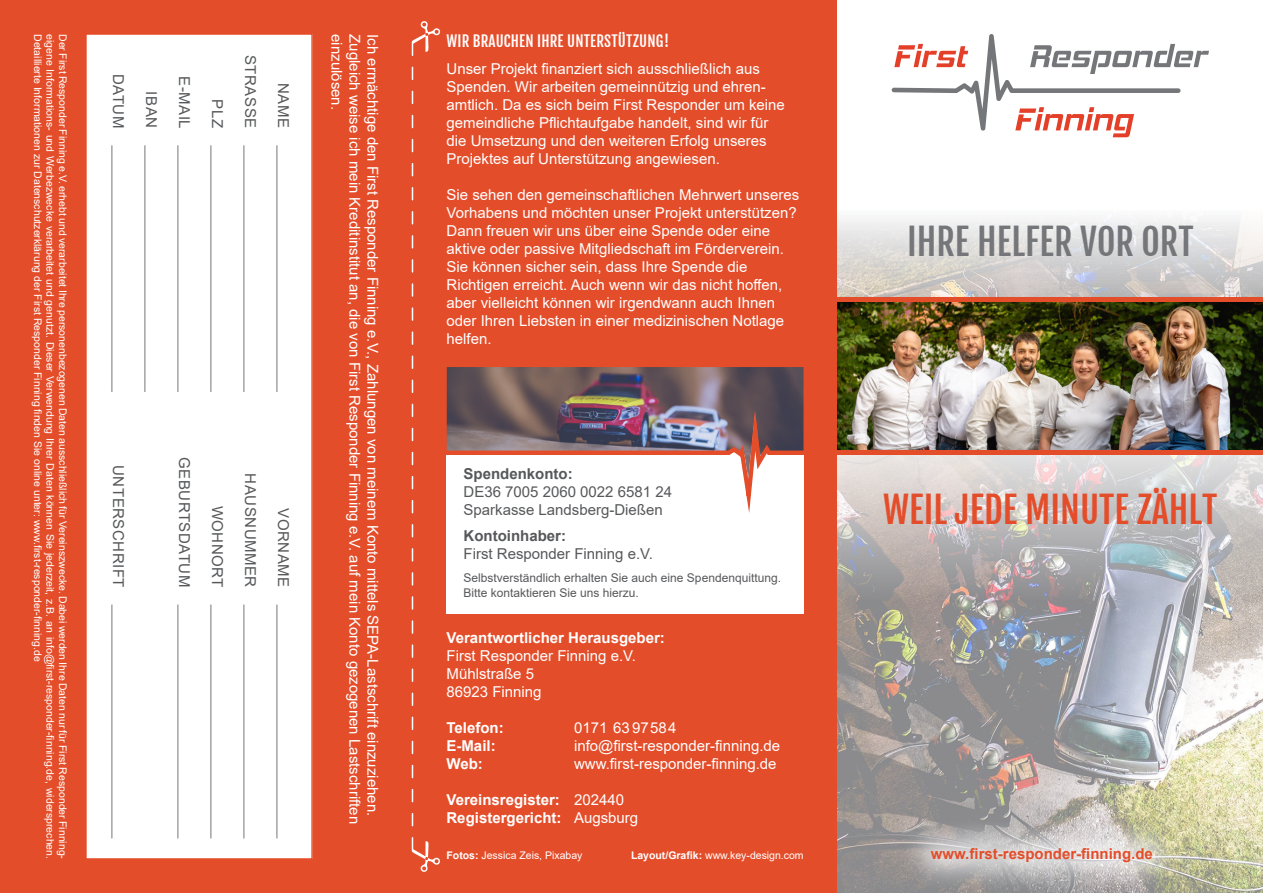
<style>
.page{position:relative;width:1263px;height:893px;background:#fff}
.page>*{position:absolute;margin:0;border:0;box-sizing:border-box;transform-origin:0 0}
.t1{font:36px "Fjalla One";color:#e44d2a}
.t2{font:36px "Fjalla One";color:#757679}
.t3{font:15px/18px "Arial";color:#fff}
.t4{font:700 15px/18px "Arial";color:#fff}
.t5{font:15px "Arial";letter-spacing:.035em;color:#57585a}
.t6{font:15px/18px "Arial";color:#57585a}
.t7{font:700 15px "Arial";color:#e44d2a}
.t8{font:15px "Fjalla One";letter-spacing:.01em;color:#fff}
.t9{font:700 15px "Arial";color:#57585a}
.t10{font:12px/14.4px "Arial";color:#57585a}
.t11{font:10.5px "Arial";color:#fff}
.s1{font-weight:400}
.s2{font-weight:700}
</style>
<div class="page">
<div style="left:412px;top:0;width:426px;height:893px;background:#e44d2a"></div>
<div style="left:0;top:0;width:417px;height:893px;background:#e44d2a"></div>
<div style="left:86px;top:34px;width:226px;height:825px;background:#fff"></div>
<hr style="left:277px;top:145px;width:1px;height:247px;background:#757679">
<hr style="left:277px;top:605px;width:1px;height:233px;background:#757679">
<hr style="left:244px;top:145px;width:1px;height:247px;background:#757679">
<hr style="left:244px;top:605px;width:1px;height:233px;background:#757679">
<hr style="left:211px;top:145px;width:1px;height:247px;background:#757679">
<hr style="left:211px;top:605px;width:1px;height:233px;background:#757679">
<hr style="left:178px;top:145px;width:1px;height:247px;background:#757679">
<hr style="left:178px;top:605px;width:1px;height:233px;background:#757679">
<hr style="left:145px;top:145px;width:1px;height:247px;background:#757679">
<hr style="left:112px;top:145px;width:1px;height:247px;background:#757679">
<hr style="left:112px;top:605px;width:1px;height:233px;background:#757679">
<div style="left:85px;top:33px;width:228px;height:827px;border:2px solid #e44d2a"></div>
<svg style="left:838px;top:89px;width:425px;height:804px"></svg>
<svg style="left:838px;top:455px;width:425px;height:146px;background:#c4c1c2"></svg>
<div style="left:446px;top:455px;width:358px;height:158px;background:#fff"></div>
<svg style="left:892px;top:34px;width:317px;height:103px"></svg>
<svg style="left:412px;top:21px;width:28px;height:851px"></svg>
<img style="left:838px;top:302px;width:425px;height:149px">
<hr style="left:838px;top:298px;width:425px;height:4px;background:#e44d2a">
<hr style="left:838px;top:451px;width:425px;height:4px;background:#e44d2a">
<div style="left:900px;top:817px;width:283px;height:76px;background:#fff;opacity:.75"></div>
<img style="left:446px;top:367px;width:358px;height:146px">
<p class="t11" style="left:45px;top:34px;width:629px;rotate:90deg">Detaillierte Informationen zur Datenschutzerklärung der First Responder Finning finden Sie online unter: www.first-responder-finning.de</p>
<p class="t11" style="left:58px;top:34px;width:826px;rotate:90deg">eigene Informations- und Werbezwecke verarbeitet und genutzt. Dieser Verwendung Ihrer Daten können Sie jederzeit, z.B. an info@first-responder-finning.de, widersprechen.</p>
<p class="t11" style="left:70px;top:34px;width:826px;rotate:90deg">Der First Responder Finning e.V. erhebt und verarbeitet Ihre personenbezogenen Daten ausschließlich für Vereinszwecke. Dabei werden Ihre Daten nur für First Responder Finning-</p>
<p class="t3" style="left:346px;top:34px;width:77px;rotate:90deg">einzulösen.</p>
<p class="t3" style="left:364px;top:34px;width:791px;rotate:90deg">Zugleich weise ich mein Kreditinstitut an, die von First Responder Finning e.V. auf mein Konto gezogenen Lastschriften</p>
<p class="t3" style="left:382px;top:34px;width:784px;rotate:90deg">Ich ermächtige den First Responder Finning e.V., Zahlungen von meinem Konto mittels SEPA-Lastschrift einzuziehen.</p>
<p class="t5" style="left:261px;top:55px;width:75px;rotate:90deg">STRASSE</p>
<p class="t5" style="left:129px;top:74px;width:56px;rotate:90deg">DATUM</p>
<p class="t5" style="left:195px;top:76px;width:54px;rotate:90deg">E-MAIL</p>
<p class="t5" style="left:294px;top:83px;width:46px;rotate:90deg">NAME</p>
<p class="t5" style="left:162px;top:91px;width:38px;rotate:90deg">IBAN</p>
<p class="t5" style="left:228px;top:99px;width:30px;rotate:90deg">PLZ</p>
<p class="t5" style="left:195px;top:457px;width:132px;rotate:90deg">GEBURTSDATUM</p>
<p class="t5" style="left:129px;top:465px;width:124px;rotate:90deg">UNTERSCHRIFT</p>
<p class="t5" style="left:261px;top:473px;width:115px;rotate:90deg">HAUSNUMMER</p>
<p class="t5" style="left:228px;top:505px;width:84px;rotate:90deg">WOHNORT</p>
<p class="t5" style="left:294px;top:508px;width:80px;rotate:90deg">VORNAME</p>
<p class="t8" style="left:446px;top:32px;width:224px">WIR BRAUCHEN IHRE UNTERSTÜTZUNG!</p>
<p class="t3" style="left:446px;top:59px;width:340px">Unser Projekt finanziert sich ausschließlich aus Spenden. Wir arbeiten gemeinnützig und ehren&shy;amtlich. Da es sich beim First Responder um keine gemeindliche Pflichtaufgabe handelt, sind wir für die Umsetzung und den weiteren Erfolg unseres Projektes auf Unterstützung angewiesen.</p>
<p class="t3" style="left:446px;top:185px;width:354px">Sie sehen den gemeinschaftlichen Mehrwert unseres Vorhabens und möchten unser Projekt unterstützen?<br>Dann freuen wir uns über eine Spende oder eine aktive oder passive Mitgliedschaft im Förderverein.<br>Sie können sicher sein, dass Ihre Spende die Richtigen erreicht. Auch wenn wir das nicht hoffen, aber vielleicht können wir irgendwann auch Ihnen oder Ihren Liebsten in einer medizinischen Notlage helfen.</p>
<p class="t9" style="left:463px;top:463px;width:111px">Spendenkonto:</p>
<p class="t6" style="left:463px;top:482px;width:210px">DE36 7005 2060 0022 6581 24<br>Sparkasse Landsberg-Dießen</p>
<p class="t9" style="left:463px;top:525px;width:104px">Kontoinhaber:</p>
<p class="t6" style="left:463px;top:545px;width:191px">First Responder Finning e.V.</p>
<p class="t10" style="left:463px;top:571px;width:319px">Selbstverständlich erhalten Sie auch eine Spendenquittung.<br>Bitte kontaktieren Sie uns hierzu.</p>
<p class="t4" style="left:446px;top:629px;width:220px">Verantwortlicher Herausgeber:</p>
<p class="t3" style="left:446px;top:647px;width:191px">First Responder Finning e.V.<br>Mühlstraße 5<br>86923 Finning</p>
<p class="t4" style="left:446px;top:719px;width:59px">Telefon:</p>
<p class="t3" style="left:574px;top:719px;width:104px">0171 63 97584</p>
<p class="t4" style="left:446px;top:737px;width:51px">E-Mail:</p>
<p class="t3" style="left:574px;top:737px;width:208px">info@first-responder-finning.de</p>
<p class="t4" style="left:446px;top:755px;width:38px">Web:</p>
<p class="t3" style="left:574px;top:755px;width:204px">www.first-responder-finning.de</p>
<p class="t4" style="left:446px;top:791px;width:193px">Vereinsregister: <span class="s1">202440<br></span>Registergericht: <span class="s1">Augsburg</span></p>
<p class="t11" style="left:446px;top:848px;width:137px"><span class="s2">Fotos:</span> Jessica Zeis, Pixabay</p>
<p class="t11" style="left:631px;top:848px;width:174px"><span class="s2">Layout/Grafik:</span> www.key-design.com</p>
<h1 class="t2" style="left:907px;top:220px;width:288px">IHRE HELFER VOR ORT</h1>
<h1 class="t1" style="left:883px;top:488px;width:336px">WEIL JEDE MINUTE ZÄHLT</h1>
<p class="t7" style="left:931px;top:843px;width:223px">www.first-responder-finning.de</p>
</div>
